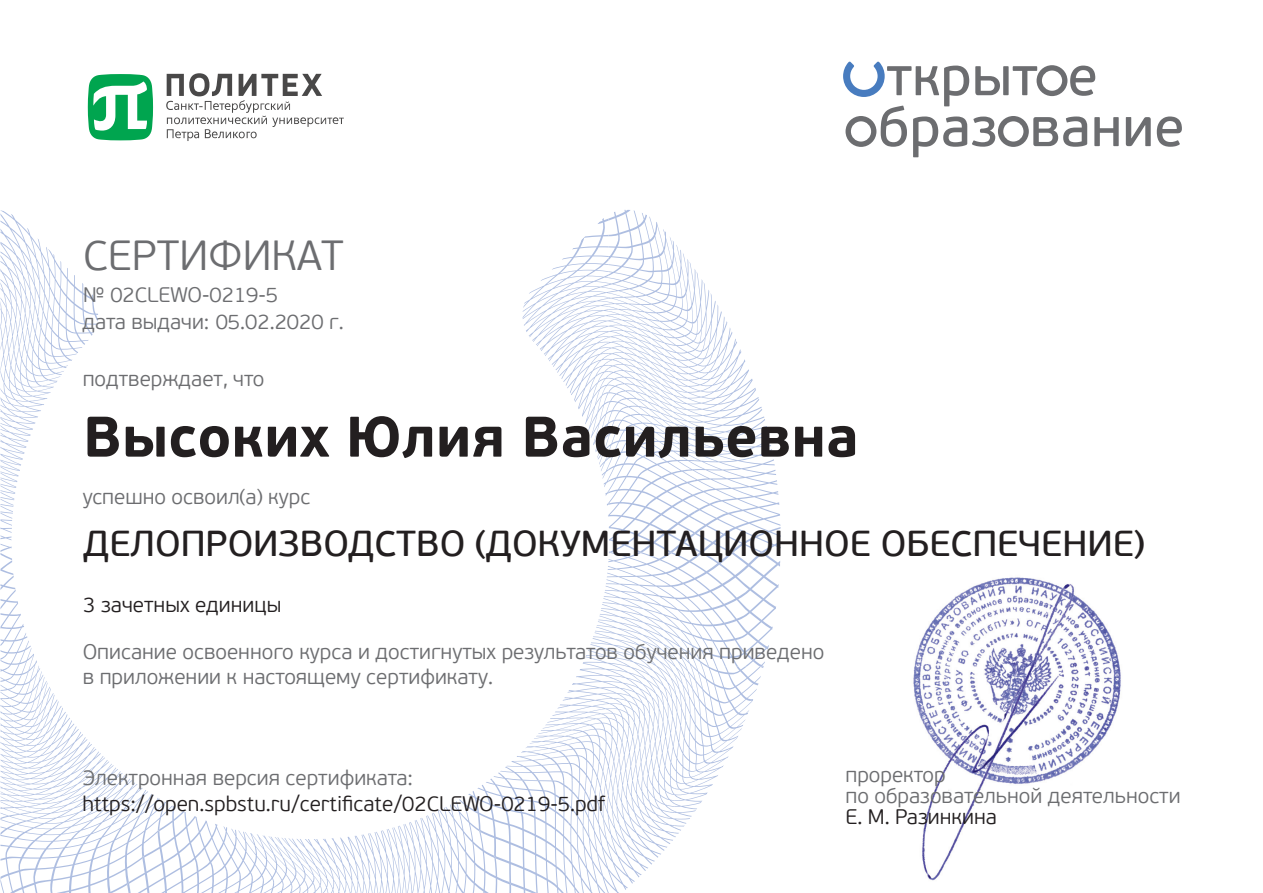
<style>
.page{position:relative;width:1263px;height:893px;background:#fff}
.page>*{position:absolute;margin:0;border:0;box-sizing:border-box;transform-origin:0 0}
.t1{font:700 57px "PF Beau Sans Pro";color:#231f20}
.t2{font:300 42px "PF Beau Sans Pro";color:#6c6d70}
.t3{font:36px "PF Beau Sans Pro Bbook";color:#231f20}
.t4{font:300 21px/25.2px "PF Beau Sans Pro";color:#6c6d70}
.t5{font:300 21px "PF Beau Sans Pro";color:#231f20}
</style>
<div class="page">
<svg style="left:524px;top:210px;width:245px;height:342px"></svg>
<svg style="left:0;top:210px;width:98px;height:342px"></svg>
<svg style="left:0;top:553px;width:160px;height:340px"></svg>
<svg style="left:127px;top:799px;width:336px;height:94px"></svg>
<svg style="left:463px;top:552px;width:317px;height:341px"></svg>
<svg style="left:490px;top:666px;width:274px;height:227px"></svg>
<svg style="left:843px;top:62px;width:276px;height:95px"></svg>
<svg style="left:1126px;top:117px;width:25px;height:29px"></svg>
<svg style="left:1157px;top:116px;width:25px;height:31px"></svg>
<svg style="left:166px;top:73px;width:178px;height:68px"></svg>
<svg style="left:88px;top:74px;width:65px;height:66px"></svg>
<img style="left:913px;top:577px;width:208px;height:304px">
<h2 class="t2" style="left:83px;top:231px;width:262px">СЕРТИФИКАТ</h2>
<p class="t4" style="left:83px;top:282px;width:196px">№ 02CLEWO-0219-5</p>
<p class="t4" style="left:82px;top:310px;width:263px">дата выдачи: 05.02.2020 г.</p>
<p class="t4" style="left:83px;top:366px;width:183px">подтверждает, что</p>
<h1 class="t1" style="left:83px;top:401px;width:777px">Высоких Юлия Васильевна</h1>
<p class="t4" style="left:83px;top:485px;width:229px">успешно освоил(а) курс</p>
<h3 class="t3" style="left:83px;top:522px;width:1063px">ДЕЛОПРОИЗВОДСТВО (ДОКУМЕНТАЦИОННОЕ ОБЕСПЕЧЕНИЕ)</h3>
<p class="t5" style="left:83px;top:593px;width:199px">3 зачетных единицы</p>
<p class="t4" style="left:83px;top:639px;width:743px">Описание освоенного курса и достигнутых результатов обучения приведено в приложении к настоящему сертификату.</p>
<p class="t4" style="left:83px;top:766px;width:332px">Электронная версия сертификата:</p>
<p class="t5" style="left:82px;top:792px;width:524px">https://open.spbstu.ru/certificate/02CLEWO-0219-5.pdf</p>
<p class="t4" style="left:845px;top:764px;width:337px;line-height:21px">проректор<br>по образовательной деятельности</p>
<p class="t5" style="left:845px;top:805px;width:153px">Е. М. Разинкина</p>
</div>
